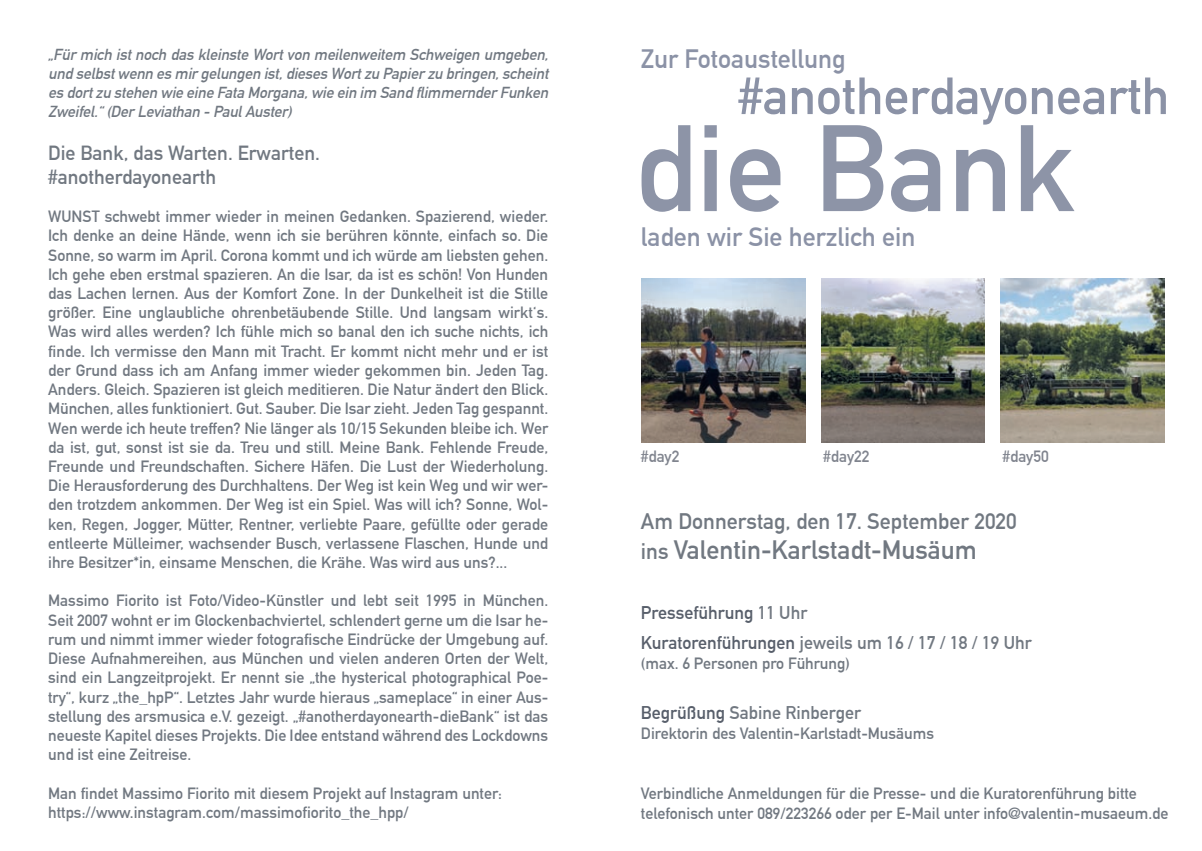
<style>
.page{position:relative;width:1202px;height:851px;background:#fff}
.page>*{position:absolute;margin:0;border:0;box-sizing:border-box;transform-origin:0 0}
.t1{font:700 120.6px "DIN Alternate";color:#8d94a7}
.t2{font:700 51.4px "DIN Alternate";color:#8b92a6}
.t3{font:700 26px "DIN Alternate";color:#8b92a6}
.t4{font:700 26px "DIN Alternate";color:#717881}
.t5{font:700 22px "DIN Alternate";color:#717881}
.t6{font:700 20px/24px "DIN Alternate";color:#717881}
.t7{font:700 18px/30px "DIN Alternate";color:#585f6b}
.t8{font:700 18px "DIN Alternate";color:#717881}
.t9{font:700 16px/19.2px "DIN Alternate";color:#717881;text-align:justify}
.t10{font:700 16px "DIN Alternate";color:#80848e}
.t11{font:italic 700 15.6px/18.8px "DIN Alternate";color:#717881;text-align:justify}
.s1{font-size:22px}
.s2{color:#717881}
.s3{color:#585f6b}
</style>
<div class="page">
<img style="left:642px;top:279px;width:163px;height:163px">
<img style="left:821px;top:279px;width:164px;height:163px">
<img style="left:1001px;top:279px;width:163px;height:163px">
<p class="t11" style="left:48px;top:44px;width:506px">„Fürmich istnoch daskleinsteWortvon meilenweitem Schweigen umgeben, undselbstwenn esmirgelungen ist,diesesWortzu Papierzu bringen,scheint esdortzu stehen wieeineFataMorgana,wieein im SandflimmernderFunken Zweifel.“(DerLeviathan -PaulAuster)</p>
<p class="t6" style="left:48px;top:139px;width:273px">Die Bank, das Warten. Erwarten. #anotherdayonearth</p>
<p class="t9" style="left:48px;top:206px;width:502px">WUNST schwebt immer wieder in meinen Gedanken. Spazierend, wieder.<br>Ich denke an deine Hände, wenn ich sie berühren könnte, einfach so. Die Sonne, so warm im April. Corona kommt und ich würde am liebsten gehen.<br>Ich gehe eben erstmal spazieren. An die Isar, da ist es schön! Von Hunden das Lachen lernen. Aus der Komfort Zone. In der Dunkelheit ist die Stille größer. Eine unglaubliche ohrenbetäubende Stille. Und langsam wirkt‘s.<br>Was wird alles werden? Ich fühle mich so banal den ich suche nichts, ich finde. Ich vermisse den Mann mit Tracht. Er kommt nicht mehr und er ist der Grund dass ich am Anfang immer wieder gekommen bin. Jeden Tag.<br>Anders. Gleich. Spazieren ist gleich meditieren. Die Natur ändert den Blick.<br>München, alles funktioniert. Gut. Sauber. Die Isar zieht. Jeden Tag gespannt.<br>Wen werde ich heute treffen? Nie länger als 10/15 Sekunden bleibe ich. Wer da ist, gut, sonst ist sie da. Treu und still. Meine Bank. Fehlende Freude, Freunde und Freundschaften. Sichere Häfen. Die Lust der Wiederholung.<br>Die Herausforderung des Durchhaltens. Der Weg ist kein Weg und wir wer&shy;den trotzdem ankommen. Der Weg ist ein Spiel. Was will ich? Sonne, Wol&shy;ken, Regen, Jogger, Mütter, Rentner, verliebte Paare, gefüllte oder gerade entleerte Mülleimer, wachsender Busch, verlassene Flaschen, Hunde und ihre Besitzer*in, einsame Menschen, die Krähe. Was wird aus uns?...</p>
<p class="t9" style="left:48px;top:590px;width:502px">Massimo Fiorito ist Foto/Video-Künstler und lebt seit 1995 in München.<br>Seit 2007 wohnt er im Glockenbachviertel, schlendert gerne um die Isar he&shy;rum und nimmt immer wieder fotografische Eindrücke der Umgebung auf.<br>Diese Aufnahmereihen, aus München und vielen anderen Orten der Welt, sind ein Langzeitprojekt. Er nennt sie „the hysterical photographical Poe&shy;try“, kurz „the_hpP“. Letztes Jahr wurde hieraus „sameplace“ in einer Aus&shy;stellung des arsmusica e.V. gezeigt. „#anotherdayonearth-dieBank“ ist das neueste Kapitel dieses Projekts. Die Idee entstand während des Lockdowns und ist eine Zeitreise.</p>
<p class="t9" style="left:48px;top:782px;width:455px">Man findet Massimo Fiorito mit diesem Projekt auf Instagram unter: https://www.instagram.com/massimofiorito_the_hpp/</p>
<h3 class="t3" style="left:641px;top:39px;width:207px">Zur Fotoaustellung</h3>
<h2 class="t2" style="left:738px;top:57px;width:433px">#anotherdayonearth</h2>
<h1 class="t1" style="left:634px;top:77px;width:443px">die Bank</h1>
<h3 class="t3" style="left:641px;top:217px;width:276px">laden wir Sie herzlich ein</h3>
<p class="t10" style="left:641px;top:444px;width:40px">#day2</p>
<p class="t10" style="left:823px;top:444px;width:48px">#day22</p>
<p class="t10" style="left:1002px;top:444px;width:48px">#day50</p>
<h3 class="t5" style="left:641px;top:504px;width:377px">Am Donnerstag, den 17. September 2020</h3>
<h3 class="t4" style="left:641px;top:530px;width:338px"><span class="s1">ins</span> Valentin-Karlstadt-Musäum</h3>
<p class="t7" style="left:641px;top:596px;width:392px">Presseführung <span class="s2">11 Uhr<br></span>Kuratorenführungen <span class="s2">jeweils um 16 / 17 / 18 / 19 Uhr</span></p>
<p class="t9" style="left:641px;top:652px;width:210px">(max. 6 Personen pro Führung)</p>
<p class="t8" style="left:641px;top:699px;width:222px"><span class="s3">Begrüßung</span> Sabine Rinberger</p>
<p class="t9" style="left:641px;top:722px;width:295px">Direktorin des Valentin-Karlstadt-Musäums</p>
<p class="t9" style="left:641px;top:782px;width:529px;line-height:20px">Verbindliche Anmeldungen für die Presse- und die Kuratorenführung bitte telefonisch unter 089/223266 oder per E-Mail unter info@valentin-musaeum.de</p>
</div>
